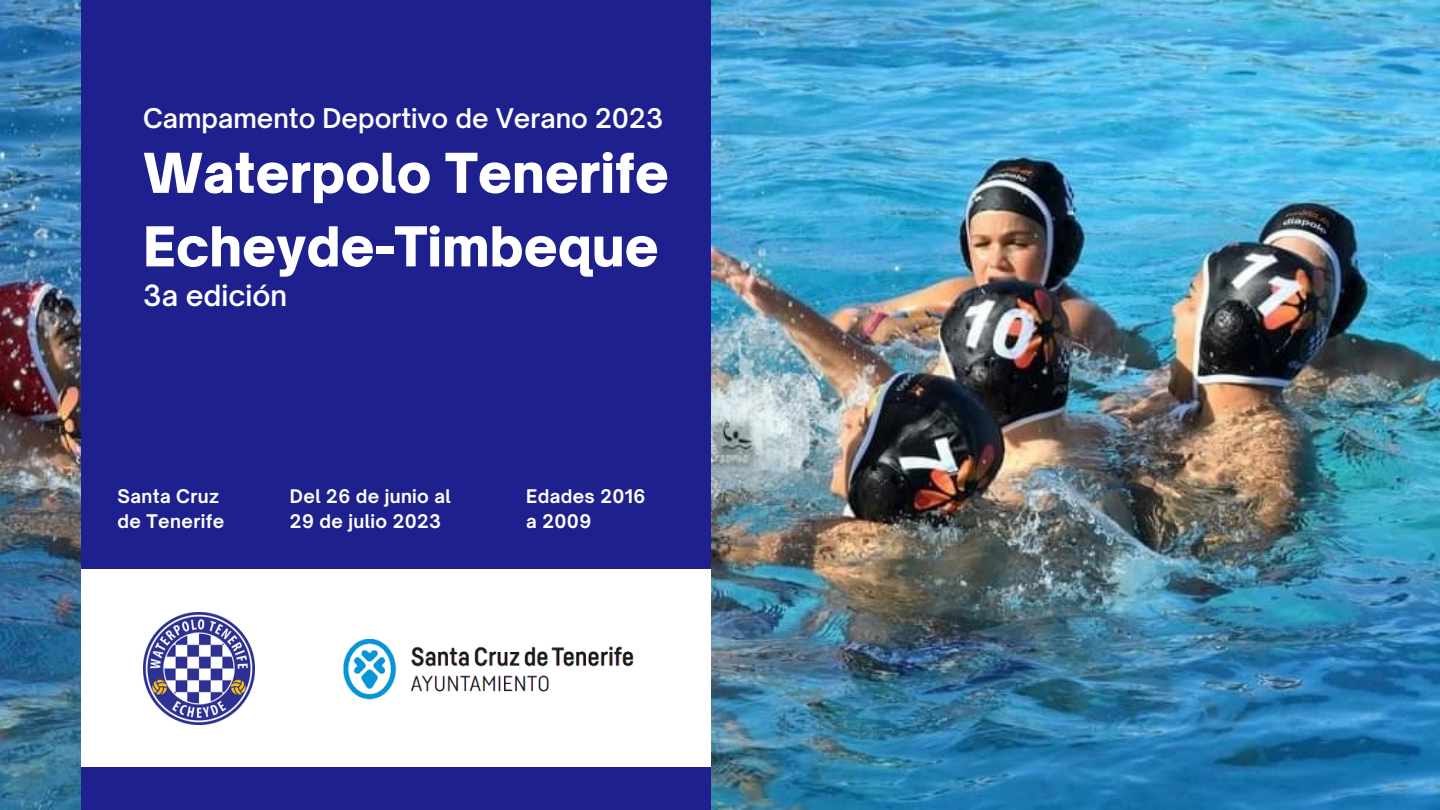
<style>
.page{position:relative;width:1440px;height:810px;background:#fff}
.page>*{position:absolute;margin:0;border:0;box-sizing:border-box;transform-origin:0 0}
.t1{font:900 52.6px/73.5px "Open Sauce One";color:#fff}
.t2{font:600 28px "Open Sauce One";color:#fff}
.t3{font:600 26px "Open Sauce One";color:#fff}
.t4{font:700 18px/24.8px "Open Sauce One";letter-spacing:.02em;color:#fff}
</style>
<div class="page">
<img style="left:0;top:0;width:1440px;height:810px">
<div style="left:81px;top:0;width:629px;height:810px;background:#1d208d"></div>
<div style="left:81px;top:569px;width:629px;height:198px;background:#fff"></div>
<img style="left:143px;top:612px;width:112px;height:112px">
<img style="left:343px;top:639px;width:291px;height:61px">
<p class="t3" style="left:143px;top:102px;width:522px">Campamento Deportivo de Verano 2023</p>
<p class="t1" style="left:143px;top:136px;width:527px">Waterpolo Tenerife<br>Echeyde-Timbeque</p>
<p class="t2" style="left:143px;top:278px;width:146px">3a edición</p>
<p class="t4" style="left:118px;top:484px;width:103px">Santa Cruz</p>
<p class="t4" style="left:118px;top:509px;width:108px">de Tenerife</p>
<p class="t4" style="left:290px;top:484px;width:163px">Del 26 de junio al<br>29 de julio 2023</p>
<p class="t4" style="left:526px;top:484px;width:121px">Edades 2016</p>
<p class="t4" style="left:526px;top:509px;width:66px">a 2009</p>
</div>
